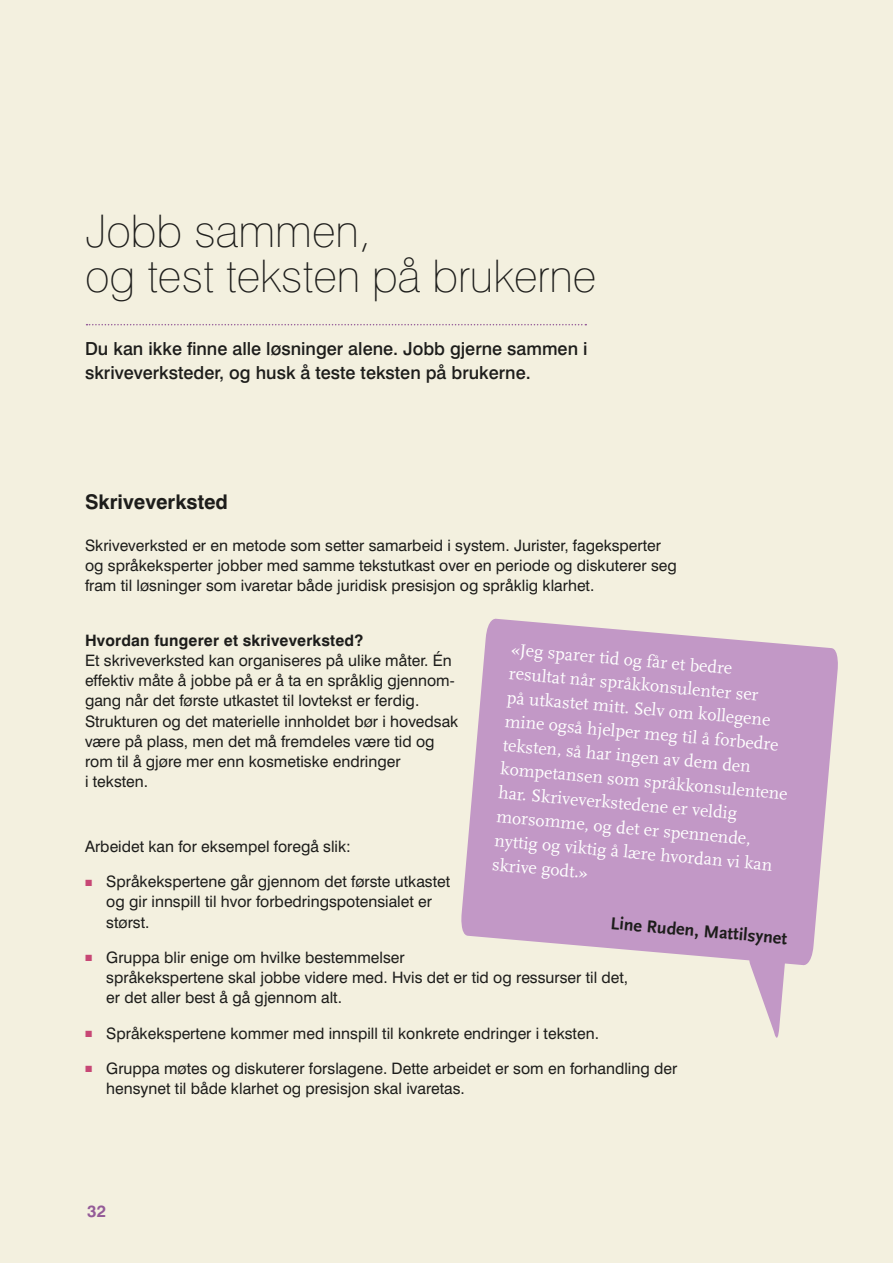
<style>
.page{position:relative;width:893px;height:1263px;background:#f3f0df}
.page>*{position:absolute;margin:0;border:0;box-sizing:border-box;transform-origin:0 0}
.Heading_1{font:100 45px/45px "Swiss 721 BT";color:#1d1d1b}
.Heading_2{font:700 20.25px "Swiss 721 BT";color:#1d1d1b}
.boksetekst_2{font:18px/24px "Scala";color:#fff}
.ingress{font:500 18px/24px "Swiss 721 BT";color:#1d1d1b}
.boksetekst_2-2{font:700 18px "Scala Sans";color:#1d1d1b}
.overskrift_bokser{font:700 16.5px "Swiss 721 BT";color:#945b98}
.punktliste{font:15.75px/20.2px "Swiss 721 BT";color:#1d1d1b}
.Heading_3{font:15.75px/20.2px "Swiss 721 BT";color:#1d1d1b}
.brødtekst{font:15.75px/20.2px "Swiss 721 BT";color:#1d1d1b}
.s1{font-weight:700}
.s2{font-family:"Apex New";font-size:8.25px;color:#c74775}
</style>
<div class="page">
<svg style="left:461px;top:618px;width:377px;height:420px;fill:#c298c6"></svg>
<svg style="left:87px;top:324px;width:499px;height:1px"></svg>
<p class="Heading_1" style="left:85px;top:208px;width:513px">Jobb sammen,<br>og test teksten på brukerne</p>
<p class="ingress" style="left:85px;top:336px;width:504px">Du kan ikke finne alle løsninger alene. Jobb gjerne sammen i skriveverksteder, og husk å teste teksten på brukerne.</p>
<p class="Heading_2" style="left:85px;top:490px;width:145px">Skriveverksted</p>
<p class="brødtekst" style="left:85px;top:535px;width:593px">Skriveverksted er en metode som setter samarbeid i system. Jurister, fageksperter og språkeksperter jobber med samme tekstutkast over en periode og diskuterer seg fram til løsninger som ivaretar både juridisk presisjon og språklig klarhet.</p>
<p class="Heading_3" style="left:85px;top:630px;width:375px"><span class="s1">Hvordan fungerer et skriveverksted?<br></span>Et skriveverksted kan organiseres på ulike måter. Én effektiv måte å jobbe på er å ta en språklig gjennom&shy;gang når det første utkastet til lovtekst er ferdig.<br>Strukturen og det materielle innholdet bør i hovedsak være på plass, men det må fremdeles være tid og rom til å gjøre mer enn kosmetiske endringer<br>i teksten.</p>
<p class="boksetekst_2" style="left:512px;top:637px;width:290px;rotate:5deg">«Jeg sparer tid og får et bedre<br>resultat når språkkonsulenter ser<br>på utkastet mitt. Selv om kollegene mine også hjelper meg til å forbedre teksten, så har ingen av dem den kompetansen som språkkonsulentene har. Skriveverkstedene er veldig morsomme, og det er spennende, nyttig og viktig å lære hvordan vi kan skrive godt.»</p>
<p class="boksetekst_2-2" style="left:611px;top:913px;width:179px;rotate:5deg">Line Ruden, Mattilsynet</p>
<p class="brødtekst" style="left:85px;top:836px;width:267px">Arbeidet kan for eksempel foregå slik:</p>
<p class="punktliste" style="left:106px;top:871px;width:345px;text-indent:-21px"><span class="s2">Ї</span> Språkekspertene går gjennom det første utkastet og gir innspill til hvor forbedringspotensialet er størst.</p>
<p class="punktliste" style="left:106px;top:947px;width:523px;text-indent:-21px"><span class="s2">Ї</span> Gruppa blir enige om hvilke bestemmelser<br>språkekspertene skal jobbe videre med. Hvis det er tid og ressurser til det, er det aller best å gå gjennom alt.</p>
<p class="punktliste" style="left:85px;top:1023px;width:515px"><span class="s2">Ї</span> Språkekspertene kommer med innspill til konkrete endringer i teksten.</p>
<p class="punktliste" style="left:106px;top:1058px;width:572px;text-indent:-21px"><span class="s2">Ї</span> Gruppa møtes og diskuterer forslagene. Dette arbeidet er som en forhandling der hensynet til både klarhet og presisjon skal ivaretas.</p>
<p class="overskrift_bokser" style="left:87px;top:1201px;width:20px">32</p>
</div>
